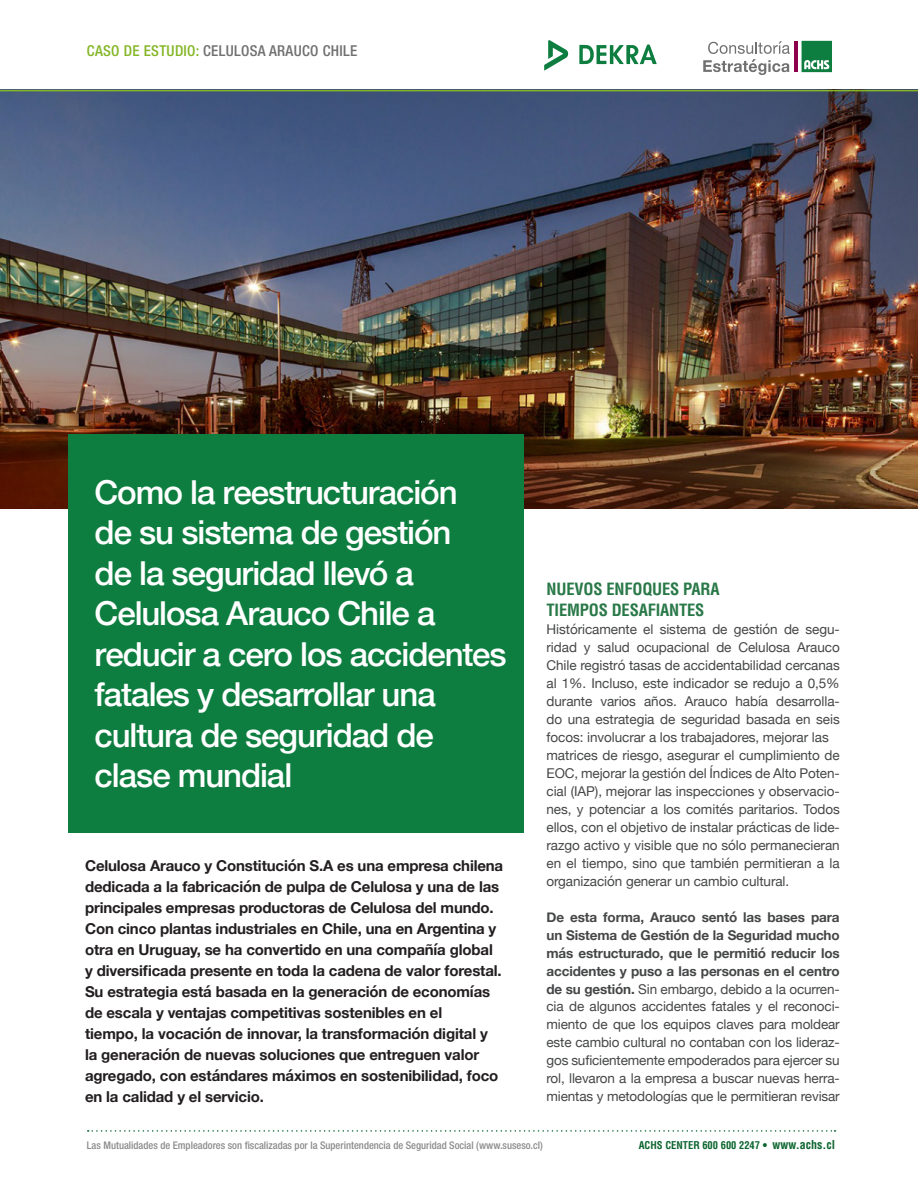
<style>
.page{position:relative;width:918px;height:1188px;background:#fff}
.page>*{position:absolute;margin:0;border:0;box-sizing:border-box;transform-origin:0 0}
.t1{font:500 33px/40.5px "Helvetica Neue";letter-spacing:-.035em;color:#fff}
.t2{font:700 condensed 16.5px/21px "Helvetica LT Std";letter-spacing:-.01em;color:#297848}
.t3{font:700 15px/21px "Helvetica Neue";letter-spacing:-.01em;color:#231f20}
.t4{font:500 condensed 15px "Helvetica Neue LT Std";letter-spacing:.02em;color:#707070}
.t5{font:13.5px/18px "Helvetica Neue";letter-spacing:-.005em;color:#454647}
.t6{font:500 condensed 10.5px "Helvetica Neue LT Std";color:#8a8a8a}
.t7{font:700 condensed 10.5px "Helvetica LT Std";color:#0c652f}
.s1{color:#84b626}
.s2{font-weight:700}
.s3{font-size:12px}
</style>
<div class="page">
<svg style="left:88px;top:1130px;width:748px;height:2px"></svg>
<img style="left:0;top:89px;width:918px;height:420px">
<div style="left:68px;top:434px;width:456px;height:399px;background:#0d7e3f"></div>
<hr style="left:0;top:90px;width:918px;height:1px;background:#84b626">
<svg style="left:802px;top:41px;width:30px;height:31px"></svg>
<hr style="left:794px;top:41px;width:4px;height:31px;background:#8d004c">
<svg style="left:703px;top:41px;width:87px;height:34px"></svg>
<svg style="left:544px;top:40px;width:25px;height:31px"></svg>
<svg style="left:579px;top:44px;width:78px;height:20px"></svg>
<p class="t4" style="left:87px;top:42px;width:272px"><span class="s1">CASO DE ESTUDIO:</span> CELULOSA ARAUCO CHILE</p>
<h1 class="t1" style="left:95px;top:469px;width:414px">Como la reestructuración<br>de su sistema de gestión<br>de la seguridad llevó a<br>Celulosa Arauco Chile a reducir a cero los accidentes fatales y desarrollar una cultura de seguridad de clase mundial</h1>
<p class="t3" style="left:85px;top:855px;width:420px">Celulosa Arauco y Constitución S.A es una empresa chilena dedicada a la fabricación de pulpa de Celulosa y una de las principales empresas productoras de Celulosa del mundo.<br>Con cinco plantas industriales en Chile, una en Argentina y otra en Uruguay, se ha convertido en una compañía global y diversificada presente en toda la cadena de valor forestal.<br>Su estrategia está basada en la generación de economías de escala y ventajas competitivas sostenibles en el<br>tiempo, la vocación de innovar, la transformación digital y la generación de nuevas soluciones que entreguen valor agregado, con estándares máximos en sostenibilidad, foco en la calidad y el servicio.</p>
<p class="t2" style="left:547px;top:578px;width:175px">NUEVOS ENFOQUES PARA<br>TIEMPOS DESAFIANTES</p>
<p class="t5" style="left:547px;top:621px;width:295px">Históricamente el sistema de gestión de segu&shy;ridad y salud ocupacional de Celulosa Arauco Chile registró tasas de accidentabilidad cercanas al 1%. Incluso, este indicador se redujo a 0,5% durante varios años. Arauco había desarrolla&shy;do una estrategia de seguridad basada en seis focos: involucrar a los trabajadores, mejorar las matrices de riesgo, asegurar el cumplimiento de EOC, mejorar la gestión del Índices de Alto Poten&shy;cial (IAP), mejorar las inspecciones y observacio&shy;nes, y potenciar a los comités paritarios. Todos ellos, con el objetivo de instalar prácticas de lide&shy;razgo activo y visible que no sólo permanecieran en el tiempo, sino que también permitieran a la organización generar un cambio cultural.</p>
<p class="t5" style="left:547px;top:908px;width:295px;text-align:justify"><span class="s2">De esta forma, Arauco sentó las bases para un Sistema de Gestión de la Seguridad mucho más estructurado, que le permitió reducir los accidentes y puso a las personas en el centro de su gestión.</span> Sin embargo, debido a la ocurren&shy;cia de algunos accidentes fatales y el reconoci&shy;miento de que los equipos claves para moldear este cambio cultural no contaban con los lideraz&shy;gos suficientemente empoderados para ejercer su rol, llevaron a la empresa a buscar nuevas herra&shy;mientas y metodologías que le permitieran revisar</p>
<p class="t6" style="left:87px;top:1139px;width:457px">Las Mutualidades de Empleadores son fiscalizadas por la Superintendencia de Seguridad Social (www.suseso.cl)</p>
<p class="t7" style="left:639px;top:1138px;width:198px">ACHS CENTER 600 600 2247 • <span class="s3">www.achs.cl</span></p>
</div>
